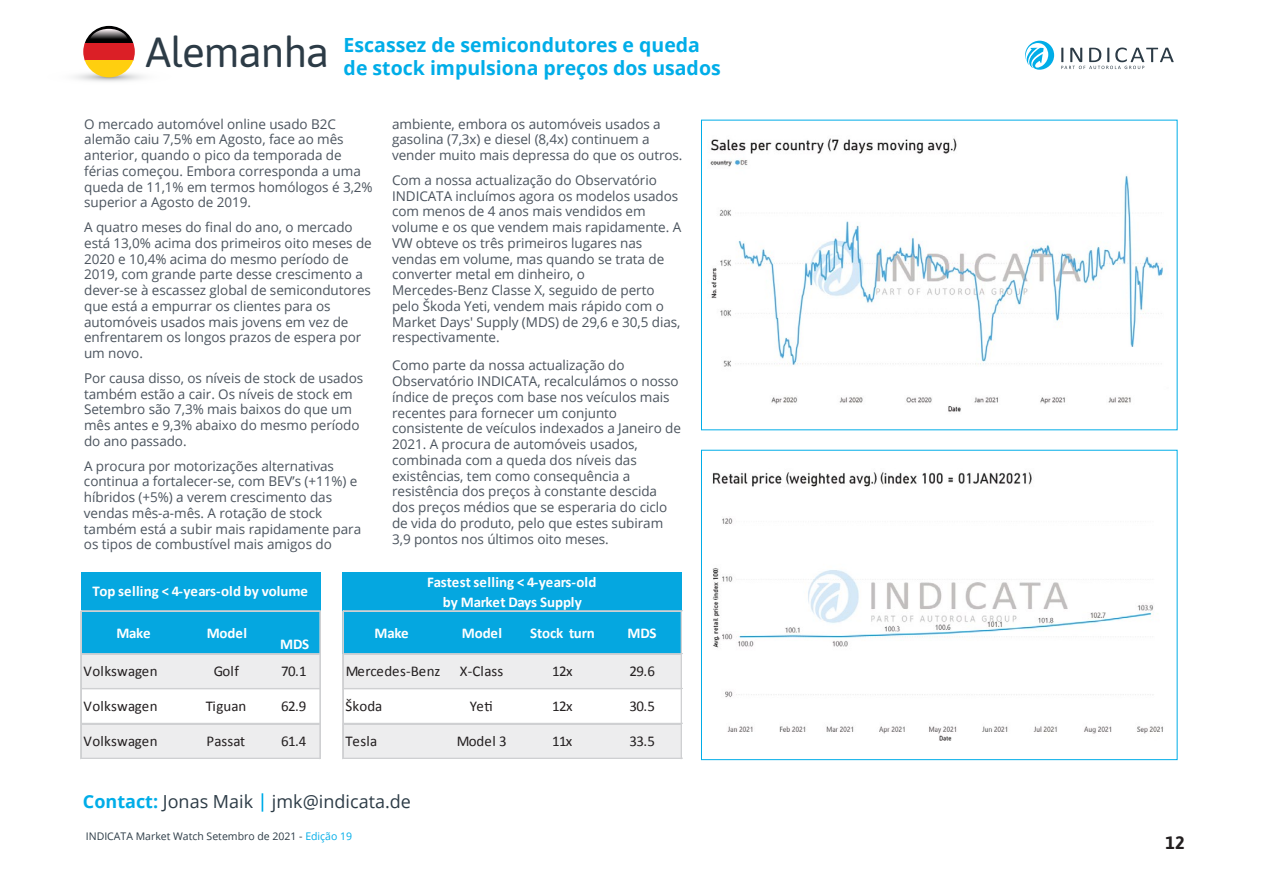
<style>
.page{position:relative;width:1263px;height:893px;background:#fff}
.page>*{position:absolute;margin:0;border:0;box-sizing:border-box;transform-origin:0 0}
.t1{font:42px "Asap";letter-spacing:-.02em;color:#2c3b46}
.t2{font:700 19.5px/23.4px "Open Sans";color:#00ade8}
.t3{font:18px "Open Sans";color:#2c3b46}
.t4{font:700 18px "Asap";color:#231f20}
.t5{font:15px "Calibri";color:#231f20}
.t6{font:700 15px/20px "Calibri";letter-spacing:-.005em;color:#fff;text-align:center}
.t7{font:13.5px/15.8px "Open Sans";letter-spacing:-.005em;color:#4b545e}
.t8{font:10.5px "Open Sans";color:#2c3b46}
.s1{font-weight:700;color:#00ade8}
.s2{color:#00ade8}
</style>
<div class="page">
<svg style="left:262px;top:793px;width:1px;height:19px"></svg>
<svg style="left:1025px;top:41px;width:29px;height:29px"></svg>
<svg style="left:1061px;top:48px;width:113px;height:21px"></svg>
<div style="left:701px;top:450px;width:476px;height:310px;border:1px solid #00ade8"></div>
<svg style="left:45px;top:68px;width:128px;height:17px"></svg>
<div style="left:83px;top:43px;width:52px;height:17px;background:#db1f26"></div>
<svg style="left:83px;top:60px;width:52px;height:17px"></svg>
<svg style="left:84px;top:26px;width:50px;height:17px"></svg>
<svg style="left:89px;top:29px;width:39px;height:14px"></svg>
<div style="left:82px;top:572px;width:239px;height:40px;background:#05a7e0"></div>
<div style="left:343px;top:572px;width:339px;height:40px;background:#05a7e0"></div>
<div style="left:82px;top:611px;width:186px;height:44px;background:#05a7e0"></div>
<div style="left:267px;top:611px;width:54px;height:44px;background:#05a7e0"></div>
<div style="left:343px;top:611px;width:339px;height:44px;background:#05a7e0"></div>
<div style="left:82px;top:654px;width:239px;height:35px;background:#ededee"></div>
<div style="left:343px;top:654px;width:339px;height:35px;background:#ededee"></div>
<div style="left:82px;top:723px;width:239px;height:36px;background:#ededee"></div>
<div style="left:343px;top:723px;width:339px;height:36px;background:#ededee"></div>
<hr style="left:82px;top:610px;width:239px;height:1px;background:#cfd0d2">
<hr style="left:82px;top:611px;width:239px;height:1px;background:#cfd0d2">
<hr style="left:82px;top:653px;width:239px;height:1px;background:#cfd0d2">
<hr style="left:82px;top:654px;width:239px;height:1px;background:#cfd0d2">
<hr style="left:82px;top:688px;width:239px;height:1px;background:#cfd0d2">
<hr style="left:82px;top:723px;width:239px;height:1px;background:#cfd0d2">
<hr style="left:82px;top:758px;width:239px;height:1px;background:#cfd0d2">
<hr style="left:81px;top:611px;width:1px;height:148px;background:#cfd0d2">
<hr style="left:319px;top:612px;width:1px;height:147px;background:#cfd0d2">
<hr style="left:320px;top:612px;width:1px;height:147px;background:#cfd0d2">
<hr style="left:342px;top:611px;width:1px;height:148px;background:#cfd0d2">
<hr style="left:343px;top:611px;width:1px;height:148px;background:#cfd0d2">
<hr style="left:681px;top:612px;width:1px;height:147px;background:#cfd0d2">
<hr style="left:344px;top:610px;width:338px;height:1px;background:#cfd0d2">
<hr style="left:344px;top:611px;width:338px;height:1px;background:#cfd0d2">
<hr style="left:344px;top:653px;width:338px;height:1px;background:#cfd0d2">
<hr style="left:344px;top:654px;width:338px;height:1px;background:#cfd0d2">
<hr style="left:344px;top:688px;width:338px;height:1px;background:#cfd0d2">
<hr style="left:344px;top:723px;width:338px;height:1px;background:#cfd0d2">
<hr style="left:344px;top:758px;width:338px;height:1px;background:#cfd0d2">
<img style="left:710px;top:138px;width:453px;height:274px">
<img style="left:712px;top:472px;width:451px;height:269px">
<h1 class="t1" style="left:146px;top:23px;width:185px">Alemanha</h1>
<h2 class="t2" style="left:344px;top:32px;width:379px">Escassez de semicondutores e queda de stock impulsiona preços dos usados</h2>
<p class="t7" style="left:84px;top:115px;width:290px">O mercado automóvel online usado B2C alemão caiu 7,5% em Agosto, face ao mês anterior, quando o pico da temporada de férias começou. Embora corresponda a uma queda de 11,1% em termos homólogos é 3,2% superior a Agosto de 2019.</p>
<p class="t7" style="left:84px;top:219px;width:289px">A quatro meses do final do ano, o mercado está 13,0% acima dos primeiros oito meses de 2020 e 10,4% acima do mesmo período de 2019, com grande parte desse crescimento a dever-se à escassez global de semicondutores que está a empurrar os clientes para os automóveis usados mais jovens em vez de enfrentarem os longos prazos de espera por um novo.</p>
<p class="t7" style="left:84px;top:370px;width:281px">Por causa disso, os níveis de stock de usados também estão a cair. Os níveis de stock em Setembro são 7,3% mais baixos do que um mês antes e 9,3% abaixo do mesmo período do ano passado.</p>
<p class="t7" style="left:84px;top:458px;width:279px">A procura por motorizações alternativas continua a fortalecer-se, com BEV’s (+11%) e híbridos (+5%) a verem crescimento das vendas mês-a-mês. A rotação de stock também está a subir mais rapidamente para os tipos de combustível mais amigos do</p>
<p class="t7" style="left:392px;top:116px;width:292px">ambiente, embora os automóveis usados a gasolina (7,3x) e diesel (8,4x) continuem a vender muito mais depressa do que os outros.</p>
<p class="t7" style="left:392px;top:172px;width:291px">Com a nossa actualização do Observatório INDICATA incluímos agora os modelos usados com menos de 4 anos mais vendidos em volume e os que vendem mais rapidamente. A VW obteve os três primeiros lugares nas vendas em volume, mas quando se trata de converter metal em dinheiro, o Mercedes-Benz Classe X, seguido de perto pelo Škoda Yeti, vendem mais rápido com o Market Days' Supply (MDS) de 29,6 e 30,5 dias, respectivamente.</p>
<p class="t7" style="left:392px;top:357px;width:290px">Como parte da nossa actualização do Observatório INDICATA, recalculámos o nosso índice de preços com base nos veículos mais recentes para fornecer um conjunto consistente de veículos indexados a Janeiro de 2021. A procura de automóveis usados, combinada com a queda dos níveis das existências, tem como consequência a resistência dos preços à constante descida dos preços médios que se esperaria do ciclo de vida do produto, pelo que estes subiram 3,9 pontos nos últimos oito meses.</p>
<p class="t6" style="left:92px;top:580px;width:217px">Top selling &lt; 4-years-old by volume</p>
<p class="t6" style="left:427px;top:571px;width:171px">Fastest selling &lt; 4-years-old by Market Days Supply</p>
<p class="t6" style="left:116px;top:622px;width:36px">Make</p>
<p class="t6" style="left:207px;top:622px;width:42px">Model</p>
<p class="t6" style="left:280px;top:633px;width:30px">MDS</p>
<p class="t6" style="left:374px;top:622px;width:36px">Make</p>
<p class="t6" style="left:462px;top:622px;width:42px">Model</p>
<p class="t6" style="left:530px;top:622px;width:66px">Stock turn</p>
<p class="t6" style="left:628px;top:622px;width:30px">MDS</p>
<p class="t5" style="left:84px;top:662px;width:76px">Volkswagen</p>
<p class="t5" style="left:214px;top:662px;width:27px">Golf</p>
<p class="t5" style="left:281px;top:662px;width:27px">70.1</p>
<p class="t5" style="left:346px;top:662px;width:96px">Mercedes-Benz</p>
<p class="t5" style="left:460px;top:662px;width:45px">X-Class</p>
<p class="t5" style="left:552px;top:662px;width:22px">12x</p>
<p class="t5" style="left:629px;top:662px;width:27px">29.6</p>
<p class="t5" style="left:84px;top:697px;width:76px">Volkswagen</p>
<p class="t5" style="left:206px;top:697px;width:42px">Tiguan</p>
<p class="t5" style="left:281px;top:697px;width:27px">62.9</p>
<p class="t5" style="left:346px;top:697px;width:38px">Škoda</p>
<p class="t5" style="left:470px;top:697px;width:25px">Yeti</p>
<p class="t5" style="left:552px;top:697px;width:22px">12x</p>
<p class="t5" style="left:629px;top:697px;width:27px">30.5</p>
<p class="t5" style="left:84px;top:732px;width:76px">Volkswagen</p>
<p class="t5" style="left:207px;top:732px;width:40px">Passat</p>
<p class="t5" style="left:281px;top:732px;width:27px">61.4</p>
<p class="t5" style="left:346px;top:732px;width:33px">Tesla</p>
<p class="t5" style="left:457px;top:732px;width:52px">Model 3</p>
<p class="t5" style="left:552px;top:732px;width:22px">11x</p>
<p class="t5" style="left:629px;top:732px;width:27px">33.5</p>
<h3 class="t3" style="left:83px;top:789px;width:329px"><span class="s1">Contact:</span> Jonas Maik jmk@indicata.de</h3>
<p class="t8" style="left:86px;top:829px;width:268px">INDICATA Market Watch Setembro de 2021 - <span class="s2">Edição 19</span></p>
<h3 class="t4" style="left:1165px;top:829px;width:21px">12</h3>
</div>
